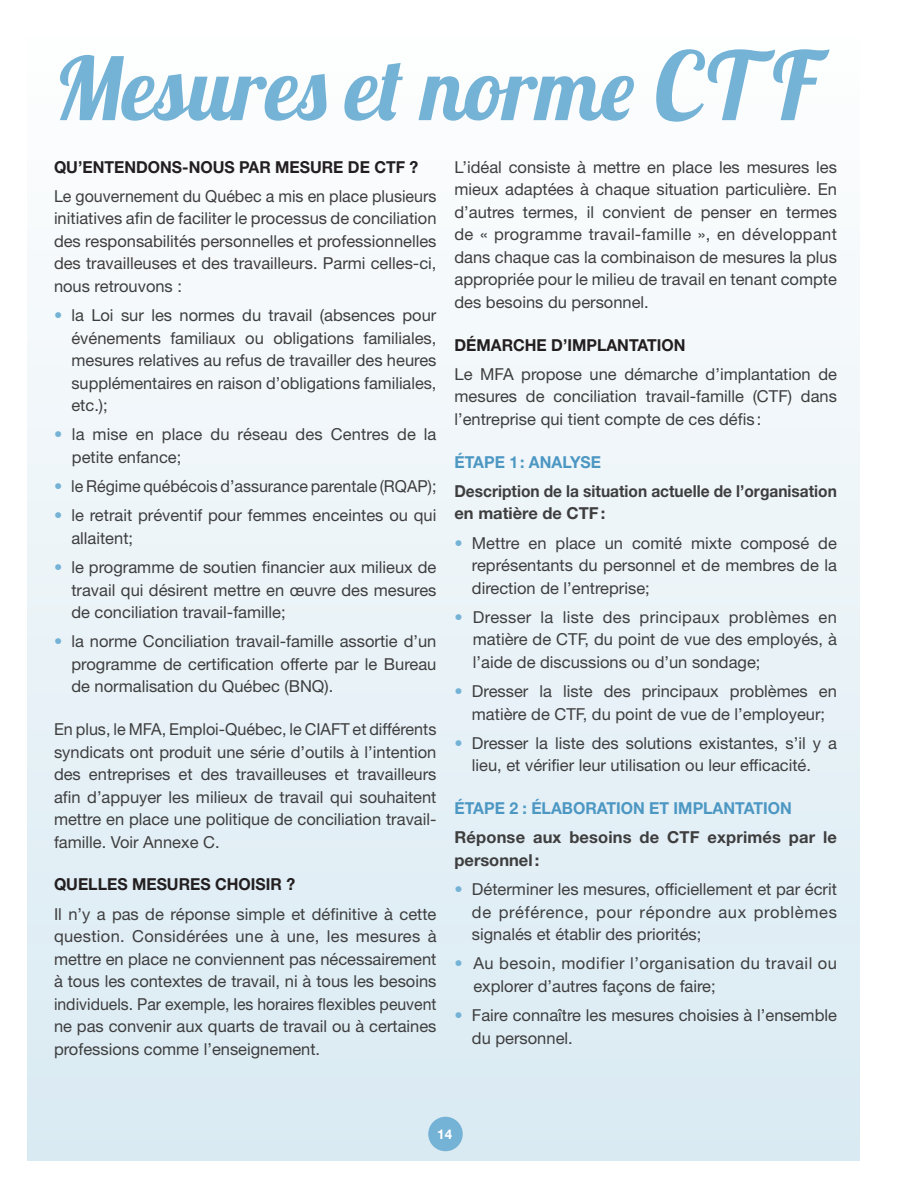
<style>
.page{position:relative;width:918px;height:1188px;background:#fff}
.page>*{position:absolute;margin:0;border:0;box-sizing:border-box;transform-origin:0 0}
.texte{font:87px "Lobster 1.4";color:#74b2d6}
.texte-2{font:16.5px/22.5px "Helvetica Neue";color:#3e3e3f;text-align:justify}
.texte-3{font:700 16.5px "Helvetica Neue";color:#231f20;scale:.96 1}
.texte-4{font:16.5px/22.5px "Helvetica Neue";letter-spacing:.03em;color:#3e3e3f}
.texte-5{font:700 16.5px/22.5px "Helvetica Neue";color:#3e3e3f;scale:.94 1}
.texte-6{font:700 16.5px "Helvetica Neue";color:#4d97c3;scale:.96 1}
.texte-7{font:700 16.5px/22.5px "Helvetica Neue";color:#3e3e3f}
.t1{font:700 13.5px "Helvetica Neue";color:#fff}
.s1{font-size:94.5px}
.s2{color:#74b2d6}
</style>
<div class="page">
<div style="left:28px;top:28px;width:832px;height:1132px;background:linear-gradient(to bottom,#fefefe,#d9eaf2)"></div>
<div style="left:428px;top:1117px;width:35px;height:34px;background:#74b2d6;border-radius:50%"></div>
<p class="texte" style="left:54px;top:33px;width:763px">Mesures et norme <span class="s1">CT F</span></p>
<p class="texte-3" style="left:54px;top:157px;width:381px">QU’ENTENDONS-NOUS PAR MESURE DE CTF ?</p>
<p class="texte-2" style="left:54px;top:185px;width:384px">Le gouvernement du Québec a mis en place plusieurs initiatives afin de faciliter le processus de conciliation des responsabilités personnelles et professionnelles des travailleuses et des travailleurs. Parmi celles-ci, nous retrouvons :</p>
<p class="texte-2" style="left:71px;top:304px;width:367px;text-indent:-17px"><span class="s2">•</span> la Loi sur les normes du travail (absences pour événements familiaux ou obligations familiales, mesures relatives au refus de travailler des heures supplémentaires en raison d’obligations familiales, etc.);</p>
<p class="texte-2" style="left:72px;top:423px;width:366px;text-indent:-18px"><span class="s2">•</span> la mise en place du réseau des Centres de la petite enfance;</p>
<p class="texte-2" style="left:54px;top:475px;width:384px"><span class="s2">•</span> le Régime québécois d’assurance parentale (RQAP);</p>
<p class="texte-2" style="left:71px;top:504px;width:367px;text-indent:-17px"><span class="s2">•</span> le retrait préventif pour femmes enceintes ou qui allaitent;</p>
<p class="texte-2" style="left:71px;top:556px;width:367px;text-indent:-17px"><span class="s2">•</span> le programme de soutien financier aux milieux de travail qui désirent mettre en œuvre des mesures de conciliation travail-famille;</p>
<p class="texte-2" style="left:71px;top:630px;width:367px;text-indent:-17px"><span class="s2">•</span> la norme Conciliation travail-famille assortie d’un programme de certification offerte par le Bureau de normalisation du Québec (BNQ).</p>
<p class="texte-2" style="left:54px;top:718px;width:384px">En plus, le MFA, Emploi-Québec, le CIAFT et différents syndicats ont produit une série d’outils à l’intention des entreprises et des travailleuses et travailleurs afin d’appuyer les milieux de travail qui souhaitent mettre en place une politique de conciliation travail&shy;famille. Voir Annexe C.</p>
<p class="texte-3" style="left:54px;top:874px;width:253px">QUELLES MESURES CHOISIR ?</p>
<p class="texte-2" style="left:54px;top:902px;width:384px">Il n’y a pas de réponse simple et définitive à cette question. Considérées une à une, les mesures à mettre en place ne conviennent pas nécessairement à tous les contextes de travail, ni à tous les besoins individuels. Par exemple, les horaires flexibles peuvent ne pas convenir aux quarts de travail ou à certaines professions comme l’enseignement.</p>
<p class="texte-2" style="left:454px;top:155px;width:384px">L’idéal consiste à mettre en place les mesures les mieux adaptées à chaque situation particulière. En d’autres termes, il convient de penser en termes de « programme travail-famille », en développant dans chaque cas la combinaison de mesures la plus appropriée pour le milieu de travail en tenant compte des besoins du personnel.</p>
<p class="texte-3" style="left:454px;top:334px;width:242px">DÉMARCHE D’IMPLANTATION</p>
<p class="texte-2" style="left:454px;top:362px;width:384px">Le MFA propose une démarche d’implantation de mesures de conciliation travail-famille (CTF) dans l’entreprise qui tient compte de ces défis :</p>
<p class="texte-6" style="left:454px;top:451px;width:154px">ÉTAPE 1: ANALYSE</p>
<p class="texte-5" style="left:454px;top:479px;width:408px">Description de la situation actuelle de l’organisation en matière de CTF:</p>
<p class="texte-2" style="left:472px;top:531px;width:367px;text-indent:-17px"><span class="s2">•</span> Mettre en place un comité mixte composé de représentants du personnel et de membres de la direction de l’entreprise;</p>
<p class="texte-2" style="left:473px;top:605px;width:366px;text-indent:-18px"><span class="s2">•</span> Dresser la liste des principaux problèmes en matière de CTF, du point de vue des employés, à l’aide de discussions ou d’un sondage;</p>
<p class="texte-2" style="left:454px;top:680px;width:384px;text-align:center"><span class="s2">•</span> Dresser la liste des principaux problèmes en matière de CTF, du point de vue de l’employeur;</p>
<p class="texte-2" style="left:454px;top:731px;width:384px;text-align:center"><span class="s2">•</span> Dresser la liste des solutions existantes, s’il y a lieu, et vérifier leur utilisation ou leur efficacité.</p>
<p class="texte-6" style="left:454px;top:798px;width:353px">ÉTAPE 2 : ÉLABORATION ET IMPLANTATION</p>
<p class="texte-7" style="left:454px;top:826px;width:384px">Réponse aux besoins de CTF exprimés par le personnel:</p>
<p class="texte-2" style="left:472px;top:878px;width:367px;text-indent:-17px"><span class="s2">•</span> Déterminer les mesures, officiellement et par écrit de préférence, pour répondre aux problèmes signalés et établir des priorités;</p>
<p class="texte-4" style="left:473px;top:952px;width:365px;text-indent:-19px"><span class="s2">•</span> Au besoin, modifier l’organisation du travail ou explorer d’autres façons de faire;</p>
<p class="texte-2" style="left:472px;top:1004px;width:367px;text-indent:-17px"><span class="s2">•</span> Faire connaître les mesures choisies à l’ensemble du personnel.</p>
<p class="t1" style="left:437px;top:1126px;width:17px">14</p>
</div>
